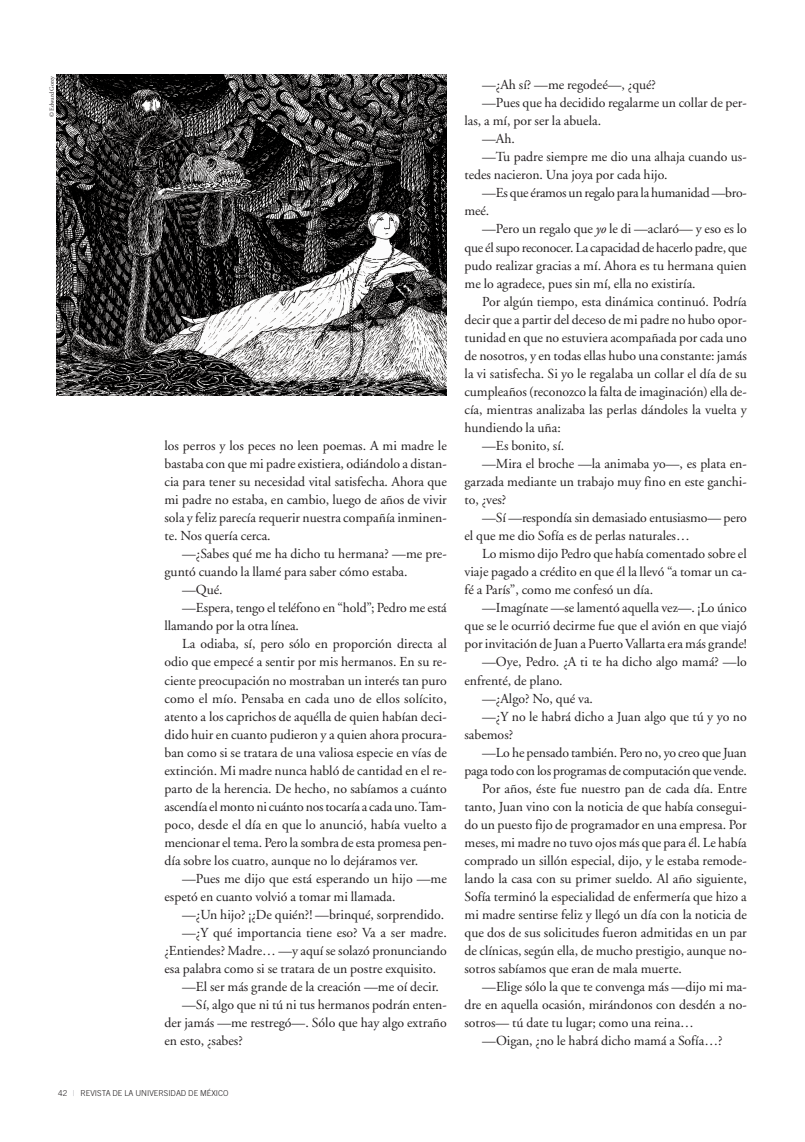
<style>
.page{position:relative;width:805px;height:1142px;background:#fff}
.page>*{position:absolute;margin:0;border:0;box-sizing:border-box;transform-origin:0 0}
.t1{font:13.75px/18px "Adobe Garamond";color:#231f20;text-align:justify}
.t2{font:13.75px "Adobe Garamond";letter-spacing:-.02em;color:#231f20}
.t3{font:300 8.12px "Trade Gothic";color:#231f20}
.t4{font:6.25px "Adobe Garamond";letter-spacing:-.005em;color:#231f20}
.s1{font-weight:400;color:#bcbdc0}
.s2{font-style:italic}
</style>
<div class="page">
<img style="left:57px;top:75px;width:390px;height:321px">
<p class="t4" style="left:49px;top:117px;width:43px;rotate:-90deg">© Edward Gorey</p>
<p class="t1" style="left:164px;top:438px;width:284px">los perros y los peces no leen poemas. A mi madre le bastaba con que mi padre existiera, odiándolo a distan&shy;cia para tener su necesidad vital satisfecha. Ahora que mi padre no estaba, en cambio, luego de años de vivir sola y feliz parecía requerir nuestra compañía inminen&shy;te. Nos quería cerca.</p>
<p class="t1" style="left:182px;top:546px;width:266px">—¿Sabes qué me ha dicho tu hermana? —me pre-</p>
<p class="t1" style="left:164px;top:564px;width:244px">guntó cuando la llamé para saber cómo estaba.</p>
<p class="t1" style="left:182px;top:582px;width:42px">—Qué.</p>
<p class="t1" style="left:182px;top:600px;width:266px">—Espera, tengo el teléfono en “hold”; Pedro me está</p>
<p class="t1" style="left:164px;top:618px;width:136px">llamando por la otra línea.</p>
<p class="t1" style="left:182px;top:636px;width:266px">La odiaba, sí, pero sólo en proporción directa al</p>
<p class="t1" style="left:164px;top:654px;width:284px">odio que empecé a sentir por mis hermanos. En su re-</p>
<p class="t1" style="left:164px;top:672px;width:284px">ciente preocupación no mostraban un interés tan puro</p>
<p class="t1" style="left:164px;top:690px;width:284px">como el mío. Pensaba en cada uno de ellos solícito,</p>
<p class="t1" style="left:164px;top:708px;width:284px">atento a los caprichos de aquélla de quien habían deci-</p>
<p class="t1" style="left:164px;top:726px;width:284px">dido huir en cuanto pudieron y a quien ahora procura-</p>
<p class="t1" style="left:164px;top:744px;width:284px">ban como si se tratara de una valiosa especie en vías de</p>
<p class="t1" style="left:164px;top:762px;width:284px">extinción. Mi madre nunca habló de cantidad en el re-</p>
<p class="t1" style="left:164px;top:780px;width:284px">parto de la herencia. De hecho, no sabíamos a cuánto</p>
<p class="t1" style="left:164px;top:798px;width:284px">ascendía elmonto ni cuánto nostocaría a cada uno.Tam-</p>
<p class="t1" style="left:164px;top:816px;width:284px">poco, desde el día en que lo anunció, había vuelto a</p>
<p class="t1" style="left:164px;top:834px;width:284px">mencionar el tema. Pero la sombra de esta promesa pen-</p>
<p class="t1" style="left:164px;top:852px;width:255px">día sobre los cuatro, aunque no lo dejáramos ver.</p>
<p class="t1" style="left:182px;top:870px;width:266px">—Pues me dijo que está esperando un hijo —me</p>
<p class="t1" style="left:164px;top:888px;width:233px">espetó en cuanto volvió a tomar mi llamada.</p>
<p class="t1" style="left:182px;top:906px;width:263px">—¿Un hijo? ¡¿De quién?! —brinqué, sorprendido.</p>
<p class="t1" style="left:182px;top:924px;width:266px">—¿Y qué importancia tiene eso? Va a ser madre.</p>
<p class="t1" style="left:164px;top:942px;width:284px">¿Entiendes? Madre… —y aquí se solazó pronunciando</p>
<p class="t1" style="left:164px;top:960px;width:273px">esa palabra como si se tratara de un postre exquisito.</p>
<p class="t1" style="left:182px;top:979px;width:258px">—El ser más grande de la creación —me oí decir.</p>
<p class="t1" style="left:182px;top:997px;width:266px">—Sí, algo que ni tú ni tus hermanos podrán enten-</p>
<p class="t1" style="left:164px;top:1015px;width:284px">der jamás —me restregó—. Sólo que hay algo extraño</p>
<p class="t1" style="left:164px;top:1033px;width:80px">en esto, ¿sabes?</p>
<p class="t3" style="left:58px;top:1089px;width:172px">42 <span class="s1">|</span> REVISTA DE LA UNIVERSIDAD DE MÉXICO</p>
<p class="t1" style="left:482px;top:77px;width:175px">—¿Ah sí? —me regodeé—, ¿qué?</p>
<p class="t1" style="left:482px;top:95px;width:266px">—Pues que ha decidido regalarme un collar de per-</p>
<p class="t1" style="left:464px;top:113px;width:138px">las, a mí, por ser la abuela.</p>
<p class="t1" style="left:482px;top:131px;width:34px">—Ah.</p>
<p class="t1" style="left:482px;top:149px;width:266px">—Tu padre siempre me dio una alhaja cuando us-</p>
<p class="t1" style="left:464px;top:167px;width:205px">tedes nacieron. Una joya por cada hijo.</p>
<p class="t2" style="left:482px;top:187px;width:266px">—Es que éramos un regalo para la humanidad —bro-</p>
<p class="t1" style="left:464px;top:203px;width:26px">meé.</p>
<p class="t1" style="left:482px;top:221px;width:266px">—Pero un regalo que <span class="s2">yo</span> le di —aclaró— y eso es lo</p>
<p class="t2" style="left:464px;top:242px;width:284px">que él supo reconocer. La capacidad de hacerlo padre, que</p>
<p class="t1" style="left:464px;top:257px;width:284px">pudo realizar gracias a mí. Ahora es tu hermana quien</p>
<p class="t1" style="left:464px;top:275px;width:233px">me lo agradece, pues sin mí, ella no existiría.</p>
<p class="t1" style="left:482px;top:293px;width:266px">Por algún tiempo, esta dinámica continuó. Podría</p>
<p class="t1" style="left:464px;top:311px;width:284px">decir que a partir del deceso de mi padre no hubo opor-</p>
<p class="t1" style="left:464px;top:329px;width:284px">tunidad en que no estuviera acompañada por cada uno</p>
<p class="t1" style="left:464px;top:347px;width:284px">de nosotros, y en todas ellas hubo una constante: jamás</p>
<p class="t1" style="left:464px;top:365px;width:284px">la vi satisfecha. Si yo le regalaba un collar el día de su</p>
<p class="t1" style="left:464px;top:383px;width:284px">cumpleaños (reconozco la falta de imaginación) ella de-</p>
<p class="t1" style="left:464px;top:402px;width:284px">cía, mientras analizaba las perlas dándoles la vuelta y</p>
<p class="t1" style="left:464px;top:420px;width:98px">hundiendo la uña:</p>
<p class="t1" style="left:482px;top:438px;width:84px">—Es bonito, sí.</p>
<p class="t1" style="left:482px;top:456px;width:266px">—Mira el broche —la animaba yo—, es plata en-</p>
<p class="t1" style="left:464px;top:474px;width:284px">garzada mediante un trabajo muy fino en este ganchi-</p>
<p class="t1" style="left:464px;top:492px;width:43px">to, ¿ves?</p>
<p class="t1" style="left:482px;top:510px;width:266px">—Sí —respondía sin demasiado entusiasmo— pero</p>
<p class="t1" style="left:464px;top:528px;width:227px">el que me dio Sofía es de perlas naturales…</p>
<p class="t1" style="left:482px;top:546px;width:266px">Lo mismo dijo Pedro que había comentado sobre el</p>
<p class="t1" style="left:464px;top:564px;width:284px">viaje pagado a crédito en que él la llevó “a tomar un ca-</p>
<p class="t1" style="left:464px;top:582px;width:190px">fé a París”, como me confesó un día.</p>
<p class="t1" style="left:482px;top:600px;width:266px">—Imagínate —se lamentó aquella vez—. ¡Lo único</p>
<p class="t1" style="left:464px;top:618px;width:284px">que se le ocurrió decirme fue que el avión en que viajó</p>
<p class="t1" style="left:464px;top:636px;width:284px">por invitación de Juan a Puerto Vallarta era más grande!</p>
<p class="t1" style="left:482px;top:654px;width:266px">—Oye, Pedro. ¿A ti te ha dicho algo mamá? —lo</p>
<p class="t1" style="left:464px;top:672px;width:100px">enfrenté, de plano.</p>
<p class="t1" style="left:482px;top:690px;width:112px">—¿Algo? No, qué va.</p>
<p class="t1" style="left:482px;top:708px;width:266px">—¿Y no le habrá dicho a Juan algo que tú y yo no</p>
<p class="t1" style="left:464px;top:726px;width:50px">sabemos?</p>
<p class="t1" style="left:482px;top:744px;width:266px">—Lo he pensado también. Pero no, yo creo que Juan</p>
<p class="t1" style="left:464px;top:762px;width:284px">paga todo con los programas de computación que vende.</p>
<p class="t1" style="left:482px;top:780px;width:266px">Por años, éste fue nuestro pan de cada día. Entre</p>
<p class="t1" style="left:464px;top:798px;width:284px">tanto, Juan vino con la noticia de que había consegui-</p>
<p class="t1" style="left:464px;top:816px;width:284px">do un puesto fijo de programador en una empresa. Por</p>
<p class="t1" style="left:464px;top:834px;width:284px">meses, mi madre no tuvo ojos más que para él. Le había</p>
<p class="t1" style="left:464px;top:852px;width:284px">comprado un sillón especial, dijo, y le estaba remode-</p>
<p class="t1" style="left:464px;top:870px;width:284px">lando la casa con su primer sueldo. Al año siguiente,</p>
<p class="t1" style="left:464px;top:888px;width:284px">Sofía terminó la especialidad de enfermería que hizo a</p>
<p class="t1" style="left:464px;top:906px;width:284px">mi madre sentirse feliz y llegó un día con la noticia de</p>
<p class="t1" style="left:464px;top:924px;width:284px">que dos de sus solicitudes fueron admitidas en un par</p>
<p class="t1" style="left:464px;top:942px;width:284px">de clínicas, según ella, de mucho prestigio, aunque no-</p>
<p class="t1" style="left:464px;top:960px;width:219px">sotros sabíamos que eran de mala muerte.</p>
<p class="t1" style="left:482px;top:979px;width:266px">—Elige sólo la que te convenga más —dijo mi ma-</p>
<p class="t1" style="left:464px;top:997px;width:284px">dre en aquella ocasión, mirándonos con desdén a no-</p>
<p class="t1" style="left:464px;top:1015px;width:231px">sotros— tú date tu lugar; como una reina…</p>
<p class="t1" style="left:482px;top:1033px;width:242px">—Oigan, ¿no le habrá dicho mamá a Sofía…?</p>
</div>
